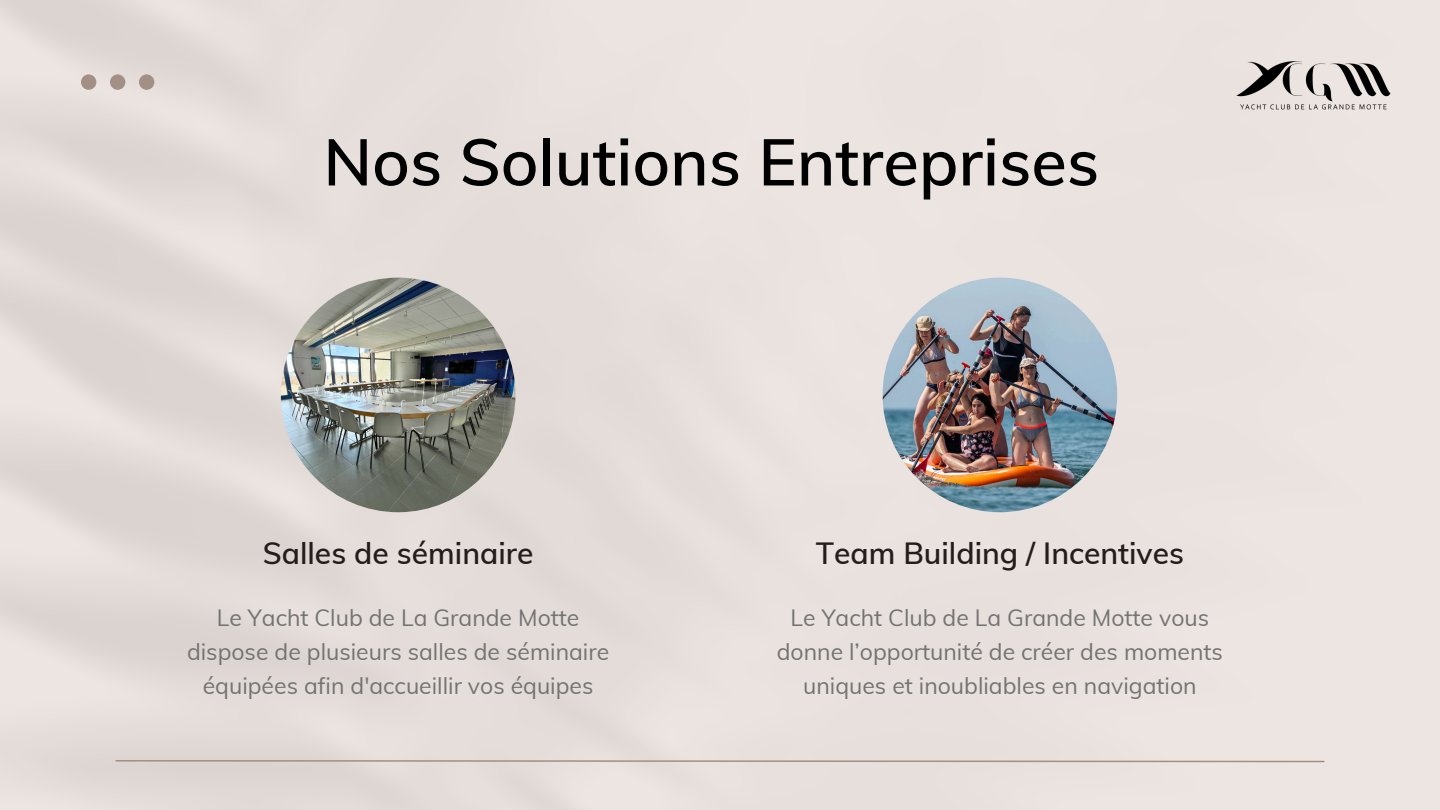
<style>
.page{position:relative;width:1440px;height:810px;background:#fff}
.page>*{position:absolute;margin:0;border:0;box-sizing:border-box;transform-origin:0 0}
.t1{font:600 65px "Muli";color:#000}
.t2{font:600 30px "Muli";color:#251d1c}
.t3{font:23px/33.8px "Muli";color:#737373;text-align:center}
</style>
<div class="page">
<img style="left:0;top:0;width:1440px;height:810px">
<svg style="left:115px;top:759px;width:1210px;height:4px;background:#ccc0ba"></svg>
<div style="left:81px;top:74px;width:15px;height:16px;background:#a28f86;border-radius:50%"></div>
<div style="left:110px;top:74px;width:15px;height:16px;background:#a28f86;border-radius:50%"></div>
<div style="left:139px;top:74px;width:15px;height:16px;background:#a28f86;border-radius:50%"></div>
<img style="left:281px;top:278px;width:234px;height:234px;border-radius:50%">
<img style="left:883px;top:278px;width:234px;height:234px;border-radius:50%">
<img style="left:1236px;top:60px;width:155px;height:50px">
<p class="t1" style="left:323px;top:120px;width:777px">Nos Solutions Entreprises</p>
<p class="t2" style="left:263px;top:534px;width:272px">Salles de séminaire</p>
<h2 class="t3" style="left:187px;top:601px;width:424px">Le Yacht Club de La Grande Motte dispose de plusieurs salles de séminaire équipées afin d'accueillir vos équipes</h2>
<p class="t2" style="left:816px;top:534px;width:370px">Team Building / Incentives</p>
<h2 class="t3" style="left:777px;top:601px;width:448px">Le Yacht Club de La Grande Motte vous donne l’opportunité de créer des moments uniques et inoubliables en navigation</h2>
</div>
